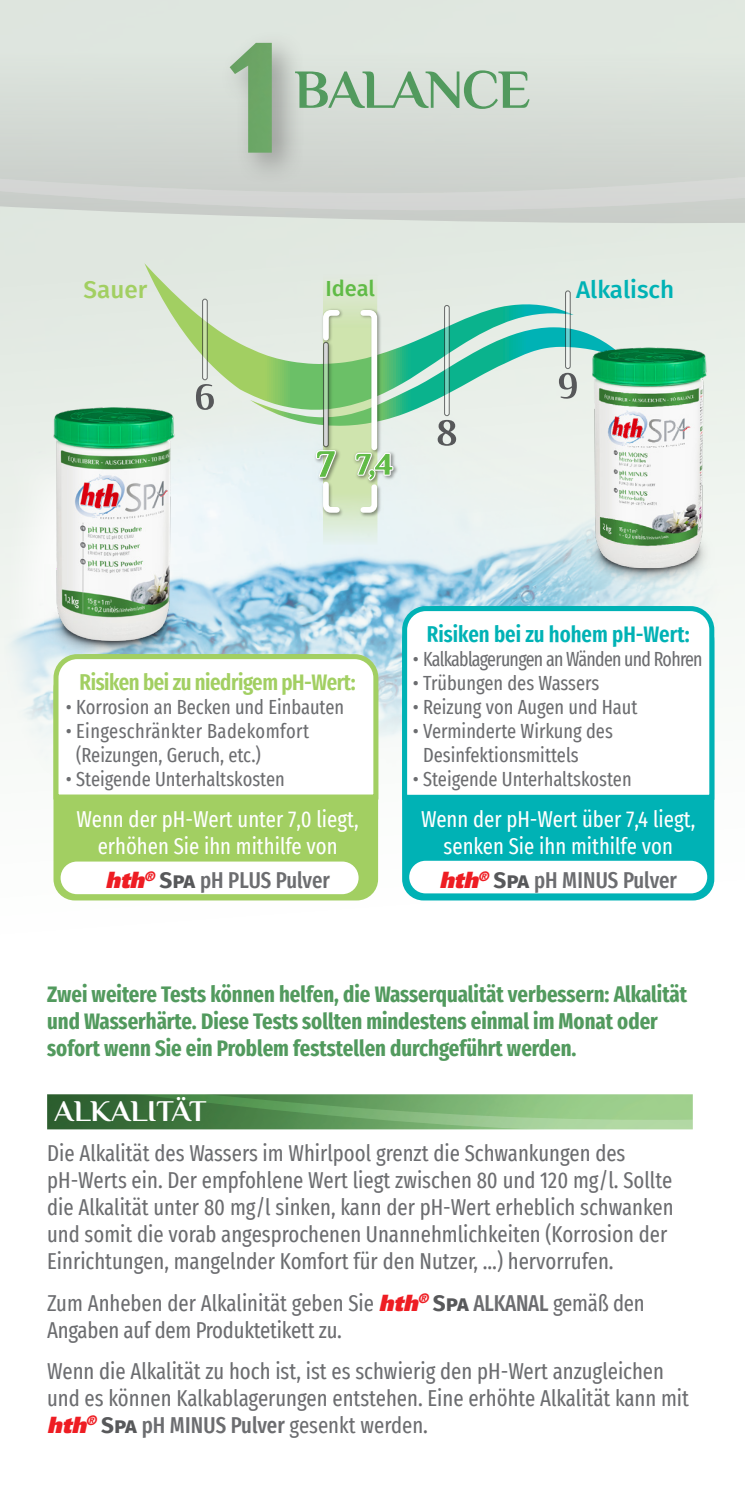
<style>
.page{position:relative;width:745px;height:1489px;background:#fff}
.page>*{position:absolute;margin:0;border:0;box-sizing:border-box;transform-origin:0 0}
.t1{font:700 55px "Philosopher POL";letter-spacing:-.03em;color:#529a5e}
.t2{font:700 30px "Philosopher POL";letter-spacing:-.005em;color:#fff}
.t3{font:500 24.25px "Fira Sans";color:#00b2b5}
.t4{font:500 24.25px "Fira Sans";color:#a2cf62}
.t5{font:extra-condensed 22.5px/27px "Fira Sans";color:#6c6d70}
.t6{font:700 extra-condensed 22.5px/27px "Fira Sans";color:#529a5e}
.t7{font:extra-condensed 22.5px/27px "Fira Sans";color:#fff;text-align:center}
.t8{font:500 extra-condensed 22.5px "Fira Sans";color:#6c6d70}
.t9{font:600 extra-condensed 22.5px "Fira Sans";letter-spacing:-.02em;color:#a2cf62}
.t10{font:600 extra-condensed 22.5px "Fira Sans";color:#00b2b5}
.t11{font:500 21.75px "Fira Sans";letter-spacing:-.005em;color:#60bb46}
.t12{font:extra-condensed 20px/24px "Fira Sans";color:#6c6d70}
.t13{font:extra-condensed 20px "Fira Sans";letter-spacing:-.035em;color:#6c6d70}
.s1{font-family:"Univers LT Std X Black Obl";font-weight:400;font-stretch:normal;color:#ee1d23}
.s2{font-weight:700;font-stretch:normal;color:#57585a}
.s3{font-family:"Univers LT Std X Black Obl";font-stretch:normal;color:#ee1d23}
.s4{font-weight:500}
</style>
<div class="page">
<img style="left:0;top:236px;width:744px;height:894px">
<img style="left:4px;top:295px;width:731px;height:558px">
<svg style="left:0;top:0;width:744px;height:236px;background:#d7ddd7"></svg>
<img style="left:45px;top:407px;width:137px;height:256px">
<div style="left:53px;top:802px;width:325px;height:98px;background:#a2cf62"></div>
<svg style="left:51px;top:651px;width:329px;height:151px"></svg>
<div style="left:402px;top:802px;width:311px;height:98px;background:#00b2b5"></div>
<svg style="left:399px;top:603px;width:317px;height:199px"></svg>
<svg style="left:323px;top:519px;width:54px;height:26px"></svg>
<svg style="left:144px;top:263px;width:429px;height:147px;background:#dbe6d3"></svg>
<svg style="left:196px;top:384px;width:18px;height:26px"></svg>
<svg style="left:202px;top:299px;width:5px;height:81px"></svg>
<div style="left:202px;top:298px;width:6px;height:82px;border:1px solid #57585a;border-radius:2px"></div>
<div style="left:443px;top:305px;width:6px;height:111px;border:1px solid #57585a;border-radius:2px"></div>
<div style="left:565px;top:291px;width:5px;height:77px;background:#eaeeea;border-radius:2px"></div>
<div style="left:564px;top:290px;width:6px;height:79px;border:1px solid #57585a;border-radius:2px"></div>
<svg style="left:250px;top:307px;width:378px;height:208px;background:#bddfcb"></svg>
<div style="left:409px;top:860px;width:297px;height:33px;background:#fff;border-radius:16px"></div>
<div style="left:61px;top:861px;width:297px;height:33px;background:#fff;border-radius:16px"></div>
<img style="left:583px;top:347px;width:130px;height:241px">
<svg style="left:47px;top:1094px;width:645px;height:35px;background:#6ca166"></svg>
<div style="left:218px;top:30px;width:88px;height:156px;background:#231f20;opacity:.35"></div>
<img style="left:229px;top:43px;width:42px;height:110px">
<h1 class="t1" style="left:294px;top:60px;width:238px">BALANCE</h1>
<p class="t4" style="left:84px;top:270px;width:65px">Sauer</p>
<p class="t11" style="left:325px;top:271px;width:51px">Ideal</p>
<p class="t3" style="left:575px;top:270px;width:100px">Alkalisch</p>
<p class="t9" style="left:80px;top:663px;width:277px">Risiken bei zu niedrigem pH-Wert:</p>
<p class="t12" style="left:66px;top:694px;width:279px">• Korrosion an Becken und Einbauten</p>
<p class="t12" style="left:76px;top:718px;width:234px;text-indent:-10px">• Eingeschränkter Badekomfort (Reizungen, Geruch, etc.)</p>
<p class="t12" style="left:66px;top:766px;width:220px">• Steigende Unterhaltskosten</p>
<p class="t7" style="left:77px;top:805px;width:283px">Wenn der pH-Wert unter 7,0 liegt, erhöhen Sie ihn mithilfe von</p>
<p class="t8" style="left:105px;top:862px;width:226px"><span class="s1">hth</span><sup>®</sup> <span class="s2">Spa</span> pH PLUS Pulver</p>
<p class="t10" style="left:426px;top:615px;width:264px">Risiken bei zu hohem pH-Wert:</p>
<p class="t13" style="left:412px;top:644px;width:291px">• Kalkablagerungen an Wänden und Rohren</p>
<p class="t12" style="left:412px;top:670px;width:188px">• Trübungen des Wassers</p>
<p class="t12" style="left:412px;top:694px;width:226px">• Reizung von Augen und Haut</p>
<p class="t12" style="left:423px;top:718px;width:191px;text-indent:-10px">• Verminderte Wirkung des<br>Desinfektionsmittels</p>
<p class="t12" style="left:412px;top:766px;width:220px">• Steigende Unterhaltskosten</p>
<p class="t7" style="left:421px;top:805px;width:276px">Wenn der pH-Wert über 7,4 liegt, senken Sie ihn mithilfe von</p>
<p class="t8" style="left:439px;top:862px;width:239px"><span class="s1">hth</span><sup>®</sup> <span class="s2">Spa</span> pH MINUS Pulver</p>
<p class="t6" style="left:47px;top:978px;width:641px">Zwei weitere Tests können helfen, die Wasserqualität verbessern: Alkalität und Wasserhärte. Diese Tests sollten mindestens einmal im Monat oder sofort wenn Sie ein Problem feststellen durchgeführt werden.</p>
<p class="t2" style="left:54px;top:1095px;width:154px">ALKALITÄT</p>
<p class="t5" style="left:47px;top:1139px;width:627px">Die Alkalität des Wassers im Whirlpool grenzt die Schwankungen des pH-Werts ein. Der empfohlene Wert liegt zwischen 80 und 120 mg/l. Sollte die Alkalität unter 80 mg/l sinken, kann der pH-Wert erheblich schwanken und somit die vorab angesprochenen Unannehmlichkeiten (Korrosion der Einrichtungen, mangelnder Komfort für den Nutzer, …) hervorrufen.</p>
<p class="t5" style="left:47px;top:1288px;width:598px">Zum Anheben der Alkalinität geben Sie <span class="s3">hth</span><sup>®</sup> <span class="s2">Spa</span> <span class="s4">ALKANAL</span> gemäß den<br>Angaben auf dem Produktetikett zu.</p>
<p class="t5" style="left:47px;top:1356px;width:643px">Wenn die Alkalität zu hoch ist, ist es schwierig den pH-Wert anzugleichen und es können Kalkablagerungen entstehen. Eine erhöhte Alkalität kann mit <span class="s3">hth</span><sup>®</sup> <span class="s2">Spa</span> <span class="s4">pH MINUS Pulver</span> gesenkt werden.</p>
</div>
